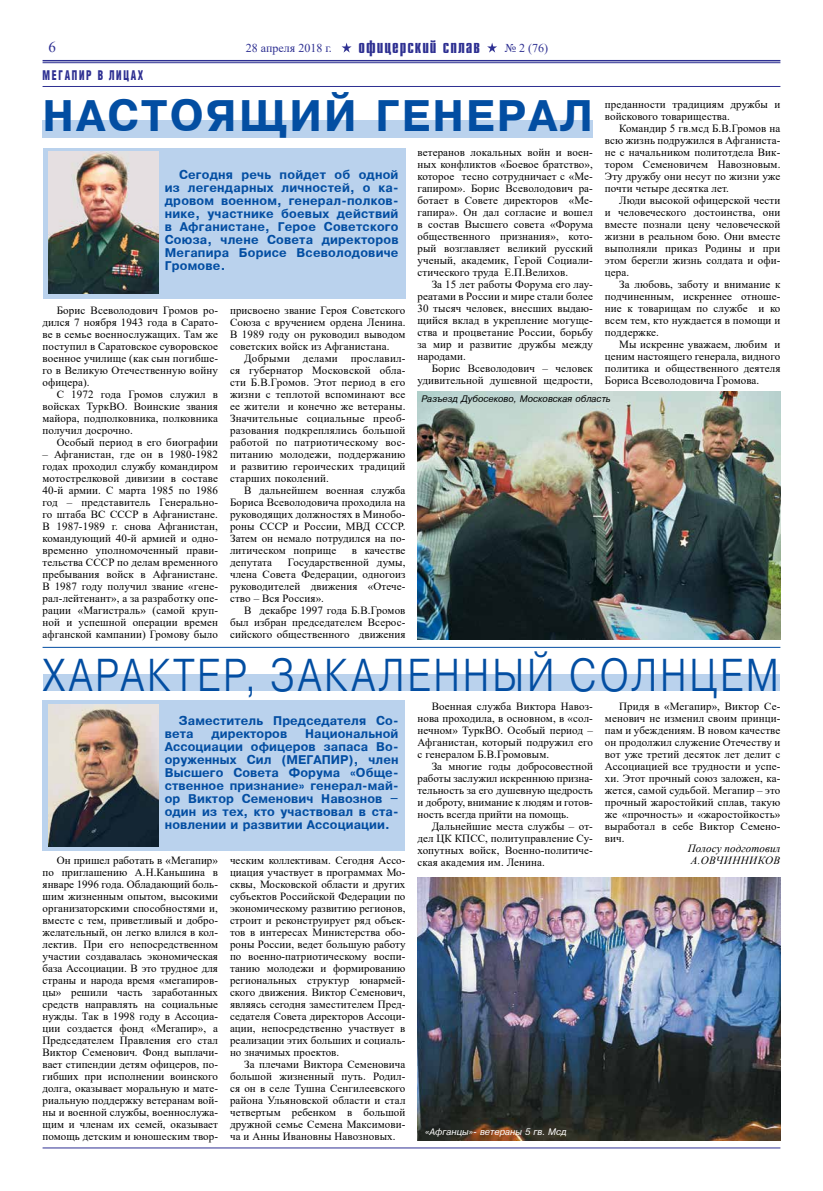
<style>
.page{position:relative;width:823px;height:1191px;background:#fff}
.page>*{position:absolute;margin:0;border:0;box-sizing:border-box;transform-origin:0 0}
.t1{font:300 46px "Pragmatica";letter-spacing:.06em;color:#034ea2;scale:.83 1}
.t2{font:42px "Pragmatica Bold Cyrillic";letter-spacing:.06em;color:#034ea2;scale:.96 1}
.t3{font:700 18px "Compact C";letter-spacing:.05em;color:#2e3092;scale:1.06 1}
.t4{font:15px "Times New Roman";color:#2e3092}
.t5{font:700 13px "AG Letterica Cond L";letter-spacing:.18em;color:#2e3092;scale:.75 1}
.t6{font:12px/13px "Pragmatica Bold Cyrillic";letter-spacing:.01em;color:#034ea2;text-align:justify;scale:.96 1}
.t7{font:12px "Times New Roman";color:#2e3092}
.t8{font:11px/12px "Times New Roman";letter-spacing:.01em;color:#000;text-align:justify}
.t9{font:italic 11px/12px "Times New Roman";letter-spacing:.01em;color:#000}
.t10{font:italic 9px "Pragmatica";color:#000;scale:.96 1}
.t11{font:italic 9px "Pragmatica";color:#fff;scale:.96 1}
</style>
<div class="page">
<hr style="left:43px;top:1147px;width:737px;height:1px;background:#2e3092">
<svg style="left:341px;top:43px;width:10px;height:10px"></svg>
<svg style="left:487px;top:43px;width:10px;height:10px"></svg>
<hr style="left:43px;top:60px;width:737px;height:1px;background:#2e3092">
<hr style="left:43px;top:62px;width:737px;height:1px;background:#2e3092">
<hr style="left:43px;top:86px;width:737px;height:1px;background:#2e3092">
<div style="left:43px;top:120px;width:549px;height:18px;background:#bad2ed"></div>
<div style="left:43px;top:149px;width:362px;height:150px;background:#bad2ed"></div>
<div style="left:42px;top:700px;width:363px;height:150px;background:#bad2ed"></div>
<div style="left:43px;top:674px;width:736px;height:16px;background:#bad2ed"></div>
<img style="left:48px;top:152px;width:110px;height:142px">
<img style="left:48px;top:704px;width:110px;height:142px">
<img style="left:417px;top:391px;width:363px;height:248px">
<hr style="left:43px;top:647px;width:737px;height:1px;background:#034ea2">
<img style="left:417px;top:877px;width:363px;height:264px">
<h3 class="t4" style="left:48px;top:37px;width:9px">6</h3>
<p class="t7" style="left:246px;top:39px;width:87px">28 апреля 2018 г.</p>
<h3 class="t3" style="left:358px;top:38px;width:116px">офицерский сплав</h3>
<p class="t7" style="left:504px;top:39px;width:45px">№ 2 (76)</p>
<p class="t5" style="left:43px;top:67px;width:136px">МЕГАПИР В ЛИЦАХ</p>
<h2 class="t2" style="left:43px;top:92px;width:574px">НАСТОЯЩИЙ ГЕНЕРАЛ</h2>
<p class="t8" style="left:604px;top:98px;width:177px">преданности традициям дружбы и войскового товарищества.</p>
<p class="t8" style="left:604px;top:122px;width:177px;text-indent:14px">Командир 5 гв.мсд Б.В.Громов на всю жизнь подружился в Афганиста&shy;не с начальником политотдела Вик&shy;тором Семеновичем Навозновым.<br>Эту дружбу они несут по жизни уже почти четыре десятка лет.</p>
<p class="t8" style="left:604px;top:194px;width:177px;text-indent:14px">Люди высокой офицерской чести и человеческого достоинства, они вместе познали цену человеческой жизни в реальном бою. Они вместе выполняли приказ Родины и при этом берегли жизнь солдата и офи&shy;цера.</p>
<p class="t8" style="left:604px;top:278px;width:177px;text-indent:14px">За любовь, заботу и внимание к подчиненным, искреннее отноше&shy;ние к товарищам по службе и ко всем тем, кто нуждается в помощи и поддержке.</p>
<p class="t8" style="left:604px;top:338px;width:177px;text-indent:14px">Мы искренне уважаем, любим и ценим настоящего генерала, видного политика и общественного деятеля Бориса Всеволодовича Громова.</p>
<p class="t8" style="left:417px;top:146px;width:177px">ветеранов локальных войн и воен&shy;ных конфликтов «Боевое братство», которое тесно сотрудничает с «Ме&shy;гапиром». Борис Всеволодович ра&shy;ботает в Совете директоров «Ме&shy;гапира». Он дал согласие и вошел в состав Высшего совета «Форума общественного признания», кото&shy;рый возглавляет великий русский ученый, академик, Герой Социали&shy;стического труда Е.П.Велихов.</p>
<p class="t8" style="left:417px;top:278px;width:177px;text-indent:14px">За 15 лет работы Форума его лау&shy;реатами в России и мире стали более 30 тысяч человек, внесших выдаю&shy;щийся вклад в укрепление могуще&shy;ства и процветание России, борьбу за мир и развитие дружбы между народами.</p>
<p class="t8" style="left:417px;top:362px;width:177px;text-align:right">Борис Всеволодович – человек удивительной душевной щедрости,</p>
<p class="t6" style="left:165px;top:168px;width:245px;text-indent:14px">Сегодня речь пойдет об одной из легендарных личностей, о ка&shy;дровом военном, генерал-полков&shy;нике, участнике боевых действий в Афганистане, Герое Советского Союза, члене Совета директоров Мегапира Борисе Всеволодовиче Громове.</p>
<p class="t8" style="left:230px;top:304px;width:177px">присвоено звание Героя Советского Союза с вручением ордена Ленина.<br>В 1989 году он руководил выводом советских войск из Афганистана.</p>
<p class="t8" style="left:230px;top:352px;width:177px;text-indent:14px">Добрыми делами прославил&shy;ся губернатор Московской обла&shy;сти Б.В.Громов. Этот период в его жизни с теплотой вспоминают все ее жители и конечно же ветераны.<br>Значительные социальные преоб&shy;разования подкреплялись большой работой по патриотическому вос&shy;питанию молодежи, поддержанию и развитию героических традиций старших поколений.</p>
<p class="t8" style="left:230px;top:484px;width:177px;text-indent:14px">В дальнейшем военная служба Бориса Всеволодовича проходила на руководящих должностях в Минобо&shy;роны СССР и России, МВД СССР.<br>Затем он немало потрудился на по&shy;литическом поприще</p>
<p class="t8" style="left:43px;top:304px;width:177px;text-indent:14px">Борис Всеволодович Громов ро&shy;дился 7 ноября 1943 года в Сарато&shy;ве в семье военнослужащих. Там же поступил в Саратовское суворовское военное училище (как сын погибше&shy;го в Великую Отечественную войну офицера).</p>
<p class="t8" style="left:43px;top:388px;width:177px;text-indent:14px">С 1972 года Громов служил в войсках ТуркВО. Воинские звания майора, подполковника, полковника получил досрочно.</p>
<p class="t8" style="left:57px;top:436px;width:163px">Особый период в его биографии</p>
<p class="t8" style="left:43px;top:448px;width:177px">– Афганистан, где он в 1980-1982 годах проходил службу командиром мотострелковой дивизии в составе 40-й армии. С марта 1985 по 1986 год – представитель Генерально&shy;го штаба ВС СССР в Афганистане.<br>В 1987-1989 г. снова Афганистан, командующий 40-й армией и одно&shy;временно уполномоченный прави&shy;тельства СССР по делам временного пребывания войск в Афганистане.<br>В 1987 году получил звание «гене&shy;рал-лейтенант», а за разработку опе&shy;рации «Магистраль» (самой круп&shy;ной и успешной операции времен афганской кампании) Громову было</p>
<p class="t10" style="left:421px;top:394px;width:198px">Разъезд Дубосеково, Московская область</p>
<p class="t8" style="left:351px;top:544px;width:55px">в качестве</p>
<p class="t8" style="left:230px;top:556px;width:177px;text-indent:58px">Государственной думы, члена Совета Федерации, одногоиз руководителей движения «Отече&shy;ство – Вся Россия».</p>
<p class="t8" style="left:230px;top:604px;width:177px;text-indent:14px">В декабре 1997 года Б.В.Громов был избран председателем Всерос&shy;сийского общественного движения</p>
<p class="t8" style="left:230px;top:556px;width:44px">депутата</p>
<h1 class="t1" style="left:43px;top:646px;width:888px">ХАРАКТЕР, ЗАКАЛЕННЫЙ СОЛНЦЕМ</h1>
<p class="t6" style="left:165px;top:714px;width:245px;text-indent:14px">Заместитель Председателя Со&shy;вета</p>
<p class="t6" style="left:165px;top:727px;width:245px;text-indent:140px">Национальной Ассоциации офицеров запаса Во&shy;оруженных Сил (МЕГАПИР), член Высшего Совета Форума «Обще&shy;ственное признание» генерал-май&shy;ор Виктор Семенович Навознов – один из тех, кто участвовал в ста&shy;новлении и развитии Ассоциации.</p>
<p class="t6" style="left:211px;top:727px;width:80px">директоров</p>
<p class="t8" style="left:43px;top:854px;width:177px;text-indent:14px">Он пришел работать в «Мегапир» по приглашению А.Н.Каньшина в январе 1996 года. Обладающий боль&shy;шим жизненным опытом, высокими организаторскими способностями и, вместе с тем, приветливый и добро&shy;желательный, он легко влился в кол&shy;лектив. При его непосредственном участии создавалась экономическая база Ассоциации. В это трудное для страны и народа время «мегапиров&shy;цы» решили часть заработанных средств направлять на социальные нужды. Так в 1998 году в Ассоциа&shy;ции создается фонд «Мегапир», а Председателем Правления его стал Виктор Семенович. Фонд выплачи&shy;вает стипендии детям офицеров, по&shy;гибших при исполнении воинского долга, оказывает моральную и мате&shy;риальную поддержку ветеранам вой&shy;ны и военной службы, военнослужа&shy;щим и членам их семей, оказывает помощь детским и юношеским твор-</p>
<p class="t8" style="left:230px;top:854px;width:177px">ческим коллективам. Сегодня Ассо&shy;циация участвует в программах Мо&shy;сквы, Московской области и других субъектов Российской Федерации по экономическому развитию регионов, строит и реконструирует ряд объек&shy;тов в интересах Министерства обо&shy;роны России, ведет большую работу по военно-патриотическому воспи&shy;танию молодежи и формированию региональных структур юнармей&shy;ского движения. Виктор Семенович, являясь сегодня заместителем Пред&shy;седателя Совета директоров Ассоци&shy;ации, непосредственно участвует в реализации этих больших и социаль&shy;но значимых проектов.</p>
<p class="t8" style="left:230px;top:1058px;width:177px;text-indent:14px">За плечами Виктора Семеновича большой жизненный путь. Родил&shy;ся он в селе Тушна Сенгилеевского района Ульяновской области и стал четвертым ребенком в большой дружной семье Семена Максимови&shy;ча и Анны Ивановны Навозновых.</p>
<p class="t8" style="left:417px;top:700px;width:177px;text-indent:14px">Военная служба Виктора Навоз&shy;нова проходила, в основном, в «сол&shy;нечном» ТуркВО. Особый период – Афганистан, который подружил его с генералом Б.В.Громовым.</p>
<p class="t8" style="left:417px;top:760px;width:177px;text-indent:14px">За многие годы добросовестной работы заслужил искреннюю призна&shy;тельность за его душевную щедрость и доброту, внимание к людям и готов&shy;ность всегда прийти на помощь.</p>
<p class="t8" style="left:417px;top:820px;width:177px;text-indent:14px">Дальнейшие места службы – от&shy;дел ЦК КПСС, политуправление Су&shy;хопутных войск, Военно-политиче&shy;ская академия им. Ленина.</p>
<p class="t11" style="left:425px;top:1126px;width:149px">«Афганцы»- ветераны 5 гв. Мсд</p>
<p class="t8" style="left:604px;top:700px;width:177px;text-indent:14px">Придя в «Мегапир», Виктор Се&shy;менович не изменил своим принци&shy;пам и убеждениям. В новом качестве он продолжил служение Отечеству и вот уже третий десяток лет делит с Ассоциацией все трудности и успе&shy;хи. Этот прочный союз заложен, ка&shy;жется, самой судьбой. Мегапир – это прочный жаростойкий сплав, такую же «прочность» и «жаростойкость» выработал в себе Виктор Семено&shy;вич.</p>
<p class="t9" style="left:687px;top:842px;width:94px">Полосу подготовил<br>А.ОВЧИННИКОВ</p>
</div>
